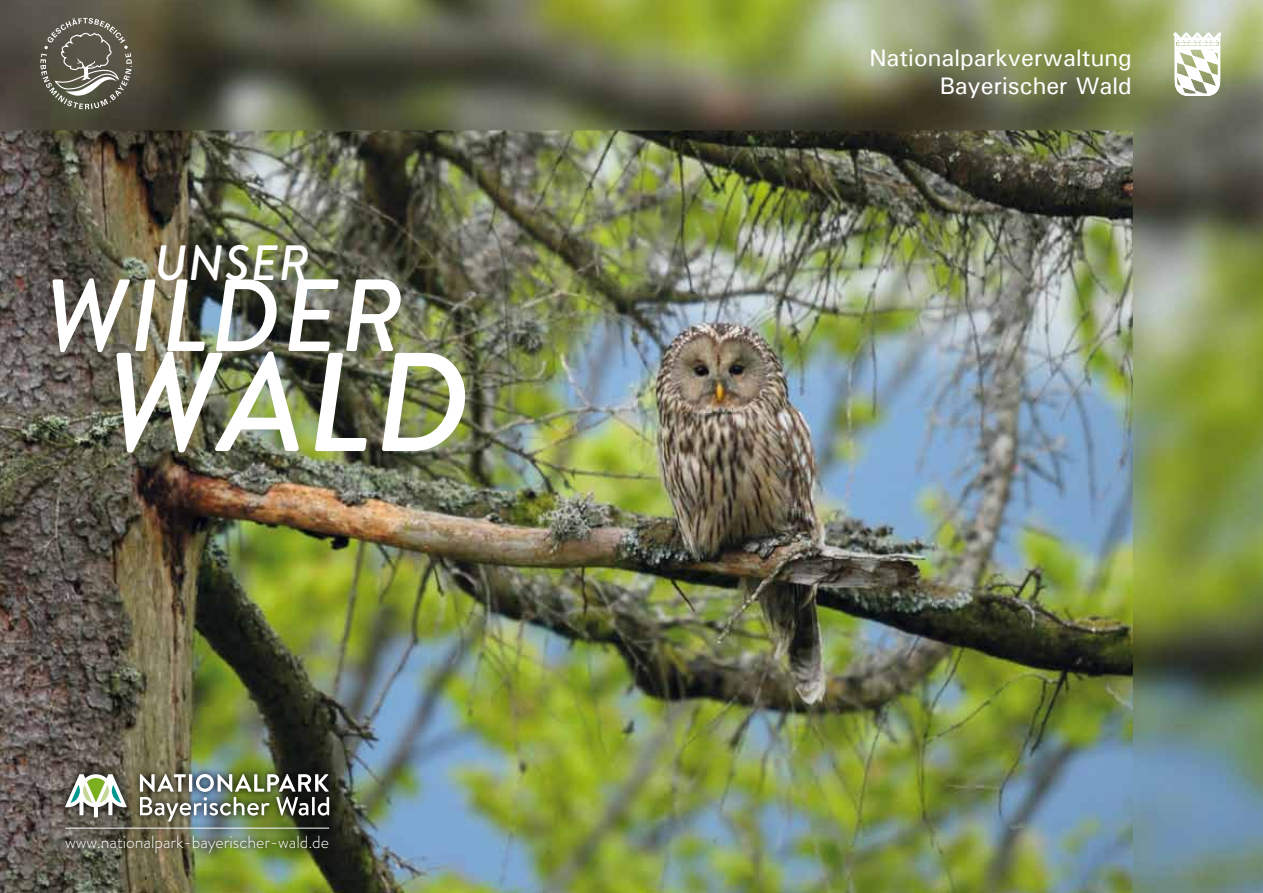
<style>
.page{position:relative;width:1263px;height:893px;background:#fff}
.page>*{position:absolute;margin:0;border:0;box-sizing:border-box;transform-origin:0 0}
.t1{font:italic 500 140.25px "Brandon Grotesque";color:#fff}
.t2{font:italic 500 102.3px "Brandon Grotesque";letter-spacing:.02em;color:#fff}
.t3{font:italic 500 49.5px "Brandon Grotesque";letter-spacing:.02em;color:#fff}
.t4{font:500 24px "Univers";color:#fff}
.t5{font:300 17.7px "Brandon Grotesque";letter-spacing:-.005em;color:#fff}
</style>
<div class="page">
<img style="left:0;top:0;width:1263px;height:893px">
<img style="left:58px;top:767px;width:278px;height:92px">
<img style="left:56px;top:774px;width:273px;height:71px">
<hr style="left:65px;top:828px;width:264px;height:1px;background:#fff">
<svg style="left:40px;top:18px;width:92px;height:91px;background:#6d6a5e"></svg>
<svg style="left:1174px;top:33px;width:47px;height:63px"></svg>
<p class="t3" style="left:154px;top:229px;width:157px">UNSER</p>
<p class="t2" style="left:43px;top:245px;width:362px">WILDER</p>
<p class="t1" style="left:104px;top:305px;width:368px">WALD</p>
<p class="t5" style="left:65px;top:829px;width:265px">www.nationalpark-bayerischer-wald.de</p>
<p class="t4" style="left:869px;top:42px;width:264px">Nationalparkverwaltung</p>
<p class="t4" style="left:940px;top:71px;width:194px">Bayerischer Wald</p>
</div>
